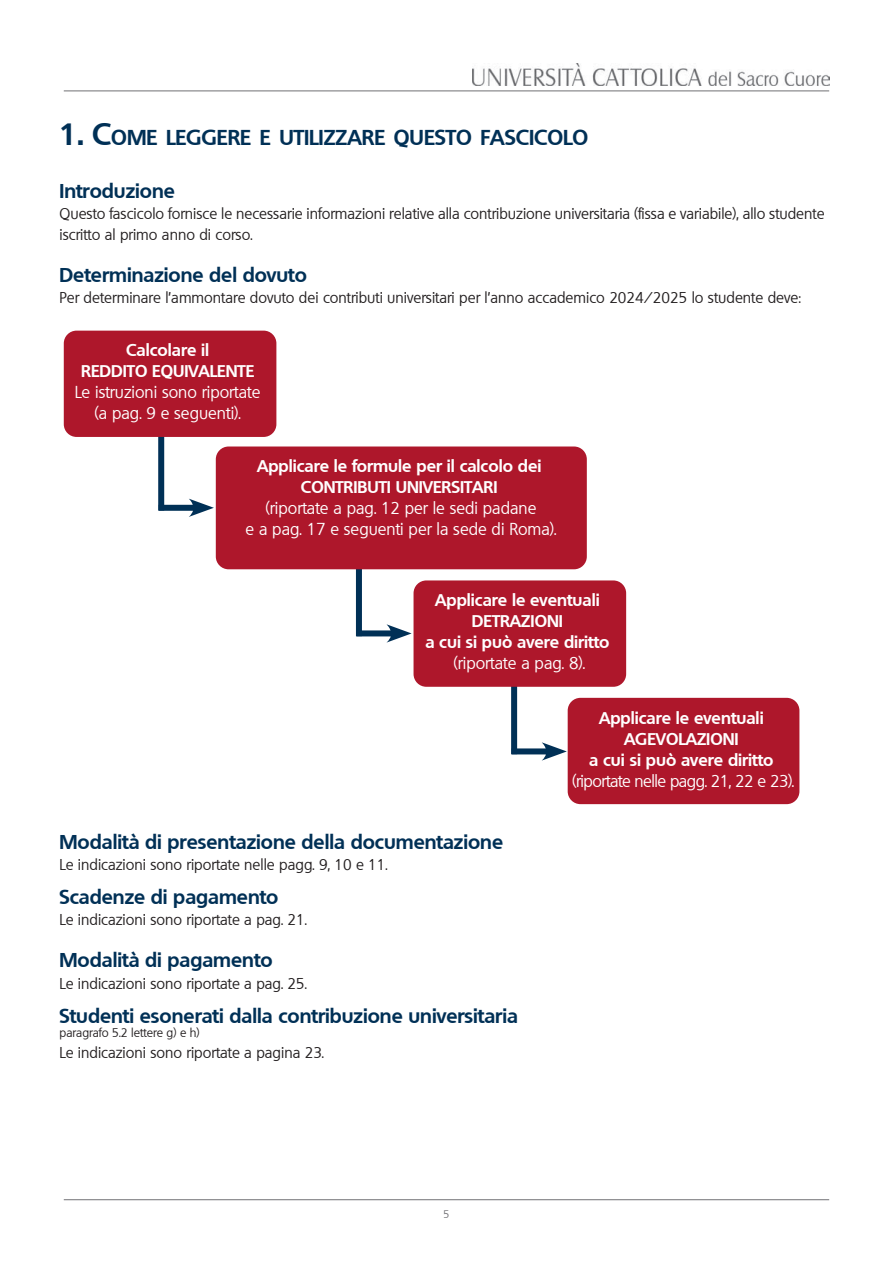
<style>
.page{position:relative;width:893px;height:1263px;background:#fff}
.page>*{position:absolute;margin:0;border:0;box-sizing:border-box;transform-origin:0 0}
.t1{font:700 21px "Quebec";color:#003056}
.t2{font:700 19.5px "Quebec";color:#003056}
.t3{font:700 16.5px/21px "Quebec";color:#fff;text-align:center}
.t4{font:16.5px/21px "Quebec";color:#fff;text-align:center}
.t5{font:16.5px "Quebec";letter-spacing:-.03em;color:#fff}
.t6{font:15px/21px "Quebec";color:#231f20}
.t7{font:12px "Quebec";color:#231f20}
.t8{font:10.5px "Quebec";color:#717074}
.s1{font-size:30px}
</style>
<div class="page">
<div style="left:356px;top:630px;width:41px;height:6px;background:#003056"></div>
<svg style="left:386px;top:624px;width:26px;height:19px"></svg>
<div style="left:356px;top:537px;width:6px;height:99px;background:#003056"></div>
<hr style="left:64px;top:91px;width:765px;height:1px;background:#717074">
<img style="left:472px;top:64px;width:357px;height:21px">
<hr style="left:64px;top:1199px;width:765px;height:1px;background:#717074">
<div style="left:159px;top:505px;width:40px;height:6px;background:#003056"></div>
<svg style="left:189px;top:499px;width:25px;height:18px"></svg>
<div style="left:158px;top:411px;width:6px;height:99px;background:#003056"></div>
<div style="left:64px;top:331px;width:212px;height:106px;background:#ae172b;border-radius:13px"></div>
<div style="left:216px;top:446px;width:371px;height:123px;background:#ae172b;border-radius:13px"></div>
<div style="left:568px;top:698px;width:231px;height:106px;background:#ae172b;border-radius:13px"></div>
<div style="left:511px;top:748px;width:41px;height:6px;background:#003056"></div>
<svg style="left:542px;top:742px;width:25px;height:19px"></svg>
<div style="left:511px;top:655px;width:6px;height:99px;background:#003056"></div>
<div style="left:414px;top:580px;width:212px;height:107px;background:#ae172b;border-radius:13px"></div>
<h1 class="t1" style="left:60px;top:124px;width:230px"><span class="s1">1. C</span>OME LEGGERE E UTILI</h1>
<h1 class="t1" style="left:324px;top:124px;width:266px">ZZARE QUESTO FASCICOLO</h1>
<h2 class="t2" style="left:60px;top:178px;width:117px">Introduzione</h2>
<p class="t6" style="left:60px;top:203px;width:767px">Questo fascicolo fornisce le necessarie informazioni relative alla contribuzione universitaria (fissa e variabile), allo studente iscritto al primo anno di corso.</p>
<h2 class="t2" style="left:60px;top:262px;width:249px">Determinazione del dovuto</h2>
<p class="t6" style="left:60px;top:287px;width:743px">Per determinare l’ammontare dovuto dei contributi universitari per l’anno accademico 2024/2025 lo studente deve:</p>
<p class="t3" style="left:81px;top:340px;width:175px">Calcolare il<br>REDDITO EQUIVALENTE</p>
<p class="t4" style="left:75px;top:382px;width:187px">Le istruzioni sono riportate (a pag. 9 e seguenti).</p>
<p class="t3" style="left:257px;top:455px;width:286px">Applicare le formule per il calcolo dei<br>CONTRIBUTI UNIVERSITARI</p>
<p class="t4" style="left:245px;top:498px;width:313px">(riportate a pag. 12 per le sedi padane<br>e a pag. 17 e seguenti per la sede di Roma).</p>
<p class="t3" style="left:425px;top:589px;width:186px">Applicare le eventuali<br>DETRAZIONI<br>a cui si può avere diritto</p>
<p class="t4" style="left:453px;top:653px;width:133px">(riportate a pag. 8).</p>
<h2 class="t2" style="left:60px;top:829px;width:445px">Modalità di presentazione della documentazione</h2>
<p class="t6" style="left:60px;top:854px;width:330px">Le indicazioni sono riportate nelle pagg. 9, 10 e 11.</p>
<h2 class="t2" style="left:60px;top:885px;width:220px">Scadenze di pagamento</h2>
<p class="t6" style="left:60px;top:909px;width:249px">Le indicazioni sono riportate a pag. 21.</p>
<h2 class="t2" style="left:60px;top:948px;width:215px">Modalità di pagamento</h2>
<p class="t6" style="left:60px;top:972px;width:249px">Le indicazioni sono riportate a pag. 25.</p>
<h2 class="t2" style="left:60px;top:1003px;width:460px">Studenti esonerati dalla contribuzione universitaria</h2>
<p class="t7" style="left:60px;top:1024px;width:142px">paragrafo 5.2 lettere g) e h)</p>
<p class="t6" style="left:60px;top:1041px;width:266px">Le indicazioni sono riportate a pagina 23.</p>
<p class="t3" style="left:589px;top:707px;width:186px">Applicare le eventuali<br>AGEVOLAZIONI<br>a cui si può avere diritto</p>
<p class="t5" style="left:572px;top:770px;width:224px">(riportate nelle pagg. 21, 22 e 23).</p>
<p class="t8" style="left:443px;top:1208px;width:8px">5</p>
</div>
